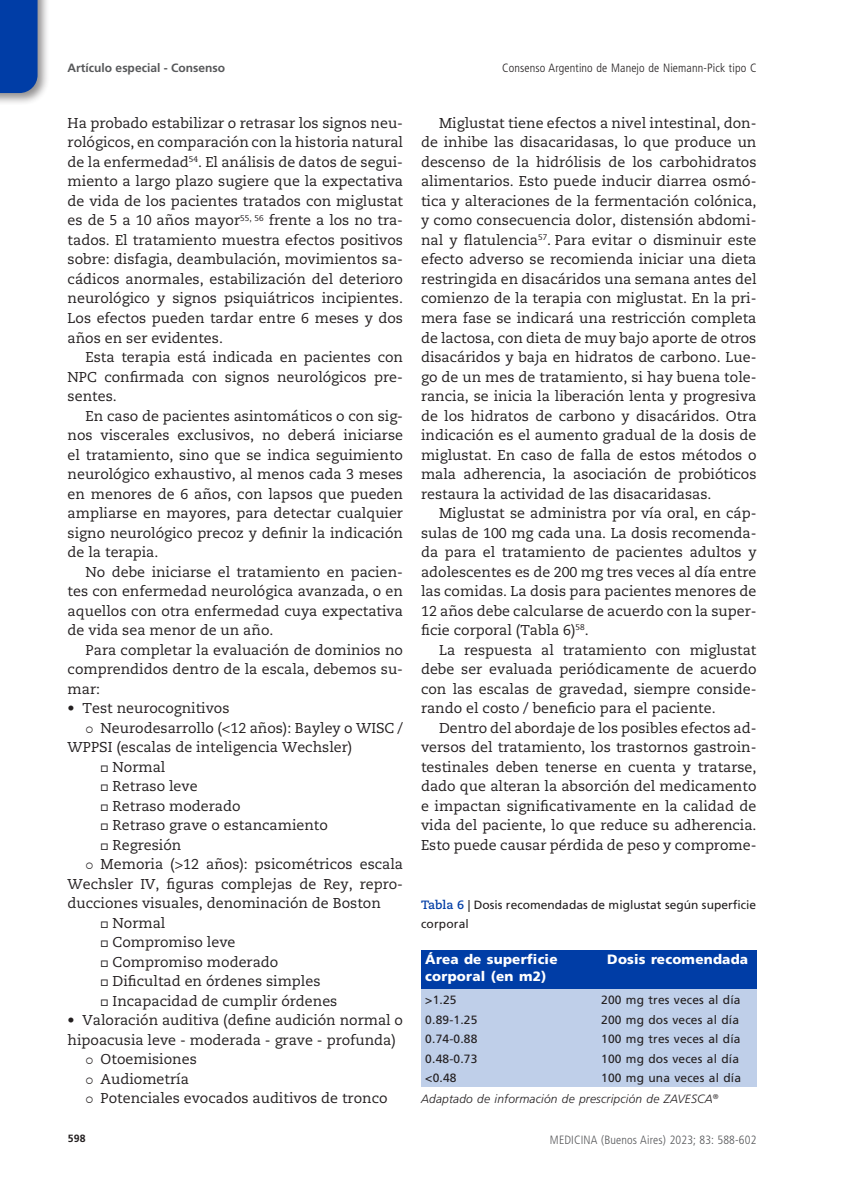
<style>
.page{position:relative;width:851px;height:1191px;background:#fff}
.page>*{position:absolute;margin:0;border:0;box-sizing:border-box;transform-origin:0 0}
.texto1{font:14.25px/19.5px "Caecilia LT Std";color:#231f20;text-align:justify}
.tablacab{font:900 13.5px "Frutiger LT Std";letter-spacing:.015em;color:#fff}
.tabla{font:12px/19.5px "Frutiger LT Std";letter-spacing:.015em;color:#231f20}
.epigrafe_pie{font:italic 300 12px "Frutiger LT Std";letter-spacing:.015em;color:#231f20}
.t1{font:300 condensed 12px "Frutiger LT Std";letter-spacing:.01em;color:#231f20}
.t2{font:300 condensed 12px "Frutiger LT Std";letter-spacing:.01em;color:#57585a}
.t3{font:700 12px "Frutiger LT Std";color:#57585a}
.t4{font:700 10.5px "Frutiger LT Std";color:#231f20}
.s1{font-family:"Frutiger LT Std";font-stretch:condensed}
.s2{font-family:"Caecilia LT Std";font-weight:700;color:#003da6}
</style>
<div class="page">
<div style="left:0;top:0;width:50px;height:105px;background:#231f20;opacity:.5"></div>
<div style="left:0;top:0;width:38px;height:93px;background:#003da6"></div>
<div style="left:421px;top:988px;width:335px;height:99px;background:#bfcfe9"></div>
<div style="left:421px;top:950px;width:335px;height:38px;background:#003da6"></div>
<p class="t3" style="left:68px;top:61px;width:159px">Artículo especial - Consenso</p>
<p class="t1" style="left:502px;top:61px;width:256px">Consenso Argentino de Manejo de Niemann-Pick tipo C</p>
<p class="texto1" style="left:68px;top:113px;width:337px">Ha probado estabilizar o retrasar los signos neu&shy;rológicos, en comparación con la historia natural de la enfermedad<sup>54</sup>. El análisis de datos de segui&shy;miento a largo plazo sugiere que la expectativa de vida de los pacientes tratados con miglustat es de 5 a 10 años mayor<sup>55,</sup> <sup>56</sup> frente a los no tra&shy;tados. El tratamiento muestra efectos positivos sobre: disfagia, deambulación, movimientos sa&shy;cádicos anormales, estabilización del deterioro neurológico y signos psiquiátricos incipientes.<br>Los efectos pueden tardar entre 6 meses y dos años en ser evidentes.</p>
<p class="texto1" style="left:68px;top:347px;width:337px;text-indent:18px">Esta terapia está indicada en pacientes con NPC confirmada con signos neurológicos pre&shy;sentes.</p>
<p class="texto1" style="left:68px;top:406px;width:337px;text-indent:18px">En caso de pacientes asintomáticos o con sig&shy;nos viscerales exclusivos, no deberá iniciarse el tratamiento, sino que se indica seguimiento neurológico exhaustivo, al menos cada 3 meses en menores de 6 años, con lapsos que pueden ampliarse en mayores, para detectar cualquier signo neurológico precoz y definir la indicación de la terapia.</p>
<p class="texto1" style="left:68px;top:562px;width:337px;text-indent:18px">No debe iniciarse el tratamiento en pacien&shy;tes con enfermedad neurológica avanzada, o en aquellos con otra enfermedad cuya expectativa de vida sea menor de un año.</p>
<p class="texto1" style="left:68px;top:640px;width:337px;text-indent:18px">Para completar la evaluación de dominios no comprendidos dentro de la escala, debemos su&shy;mar:</p>
<p class="texto1" style="left:68px;top:698px;width:163px"><span class="s1">•</span> Test neurocognitivos</p>
<p class="texto1" style="left:68px;top:718px;width:337px;text-indent:18px">○ Neurodesarrollo (&lt;12 años): Bayley o WISC /<br>WPPSI (escalas de inteligencia Wechsler)</p>
<p class="texto1" style="left:101px;top:757px;width:66px">□ Normal</p>
<p class="texto1" style="left:101px;top:776px;width:98px">□ Retraso leve</p>
<p class="texto1" style="left:101px;top:796px;width:141px">□ Retraso moderado</p>
<p class="texto1" style="left:101px;top:815px;width:229px">□ Retraso grave o estancamiento</p>
<p class="texto1" style="left:101px;top:835px;width:82px">□ Regresión</p>
<p class="texto1" style="left:68px;top:854px;width:337px;text-indent:18px">○ Memoria (&gt;12 años): psicométricos escala Wechsler IV, figuras complejas de Rey, repro&shy;ducciones visuales, denominación de Boston</p>
<p class="texto1" style="left:101px;top:913px;width:66px">□ Normal</p>
<p class="texto1" style="left:101px;top:932px;width:136px">□ Compromiso leve</p>
<p class="texto1" style="left:101px;top:952px;width:179px">□ Compromiso moderado</p>
<p class="texto1" style="left:101px;top:971px;width:221px">□ Dificultad en órdenes simples</p>
<p class="texto1" style="left:101px;top:991px;width:238px">□ Incapacidad de cumplir órdenes</p>
<p class="texto1" style="left:68px;top:1010px;width:337px"><span class="s1">•</span> Valoración auditiva (define audición normal o hipoacusia leve - moderada - grave - profunda)</p>
<p class="texto1" style="left:86px;top:1049px;width:113px">○ Otoemisiones</p>
<p class="texto1" style="left:86px;top:1069px;width:105px">○ Audiometría</p>
<p class="texto1" style="left:86px;top:1088px;width:303px">○ Potenciales evocados auditivos de tronco</p>
<p class="texto1" style="left:421px;top:113px;width:337px;text-indent:18px">Miglustat tiene efectos a nivel intestinal, don&shy;de inhibe las disacaridasas, lo que produce un descenso de la hidrólisis de los carbohidratos alimentarios. Esto puede inducir diarrea osmó&shy;tica y alteraciones de la fermentación colónica, y como consecuencia dolor, distensión abdomi&shy;nal y flatulencia<sup>57</sup>. Para evitar o disminuir este efecto adverso se recomienda iniciar una dieta restringida en disacáridos una semana antes del comienzo de la terapia con miglustat. En la pri&shy;mera fase se indicará una restricción completa de lactosa, con dieta de muy bajo aporte de otros disacáridos y baja en hidratos de carbono. Lue&shy;go de un mes de tratamiento, si hay buena tole&shy;rancia, se inicia la liberación lenta y progresiva de los hidratos de carbono y disacáridos. Otra indicación es el aumento gradual de la dosis de miglustat. En caso de falla de estos métodos o mala adherencia, la asociación de probióticos restaura la actividad de las disacaridasas.</p>
<p class="texto1" style="left:421px;top:503px;width:337px;text-indent:18px">Miglustat se administra por vía oral, en cáp&shy;sulas de 100 mg cada una. La dosis recomenda&shy;da para el tratamiento de pacientes adultos y adolescentes es de 200 mg tres veces al día entre las comidas. La dosis para pacientes menores de 12 años debe calcularse de acuerdo con la super&shy;ficie corporal (Tabla 6)<sup>58</sup>.</p>
<p class="texto1" style="left:421px;top:640px;width:337px;text-indent:18px">La respuesta al tratamiento con miglustat debe ser evaluada periódicamente de acuerdo con las escalas de gravedad, siempre conside&shy;rando el costo / beneficio para el paciente.</p>
<p class="texto1" style="left:421px;top:718px;width:337px;text-indent:18px">Dentro del abordaje de los posibles efectos ad&shy;versos del tratamiento, los trastornos gastroin&shy;testinales deben tenerse en cuenta y tratarse, dado que alteran la absorción del medicamento e impactan significativamente en la calidad de vida del paciente, lo que reduce su adherencia.<br>Esto puede causar pérdida de peso y comprome-</p>
<p class="tabla" style="left:421px;top:894px;width:337px"><span class="s2">Tabla 6</span> | Dosis recomendadas de miglustat según superficie corporal</p>
<p class="tablacab" style="left:425px;top:951px;width:134px">Área de superficie</p>
<p class="tablacab" style="left:607px;top:951px;width:142px">Dosis recomendada</p>
<p class="tablacab" style="left:425px;top:967px;width:123px">corporal (en m2)</p>
<p class="tabla" style="left:425px;top:990px;width:33px">&gt;1.25</p>
<p class="tabla" style="left:601px;top:990px;width:141px">200 mg tres veces al día</p>
<p class="tabla" style="left:425px;top:1010px;width:54px">0.89-1.25</p>
<p class="tabla" style="left:601px;top:1010px;width:139px">200 mg dos veces al día</p>
<p class="tabla" style="left:425px;top:1029px;width:54px">0.74-0.88</p>
<p class="tabla" style="left:601px;top:1029px;width:141px">100 mg tres veces al día</p>
<p class="tabla" style="left:425px;top:1049px;width:54px">0.48-0.73</p>
<p class="tabla" style="left:601px;top:1049px;width:139px">100 mg dos veces al día</p>
<p class="tabla" style="left:425px;top:1068px;width:33px">&lt;0.48</p>
<p class="tabla" style="left:601px;top:1068px;width:141px">100 mg una veces al día</p>
<p class="epigrafe_pie" style="left:421px;top:1091px;width:299px">Adaptado de información de prescripción de ZAVESCA<sup>®</sup></p>
<p class="t4" style="left:68px;top:1132px;width:19px">598</p>
<p class="t2" style="left:550px;top:1132px;width:208px">MEDICINA (Buenos Aires) 2023; 83: 588-602</p>
</div>
